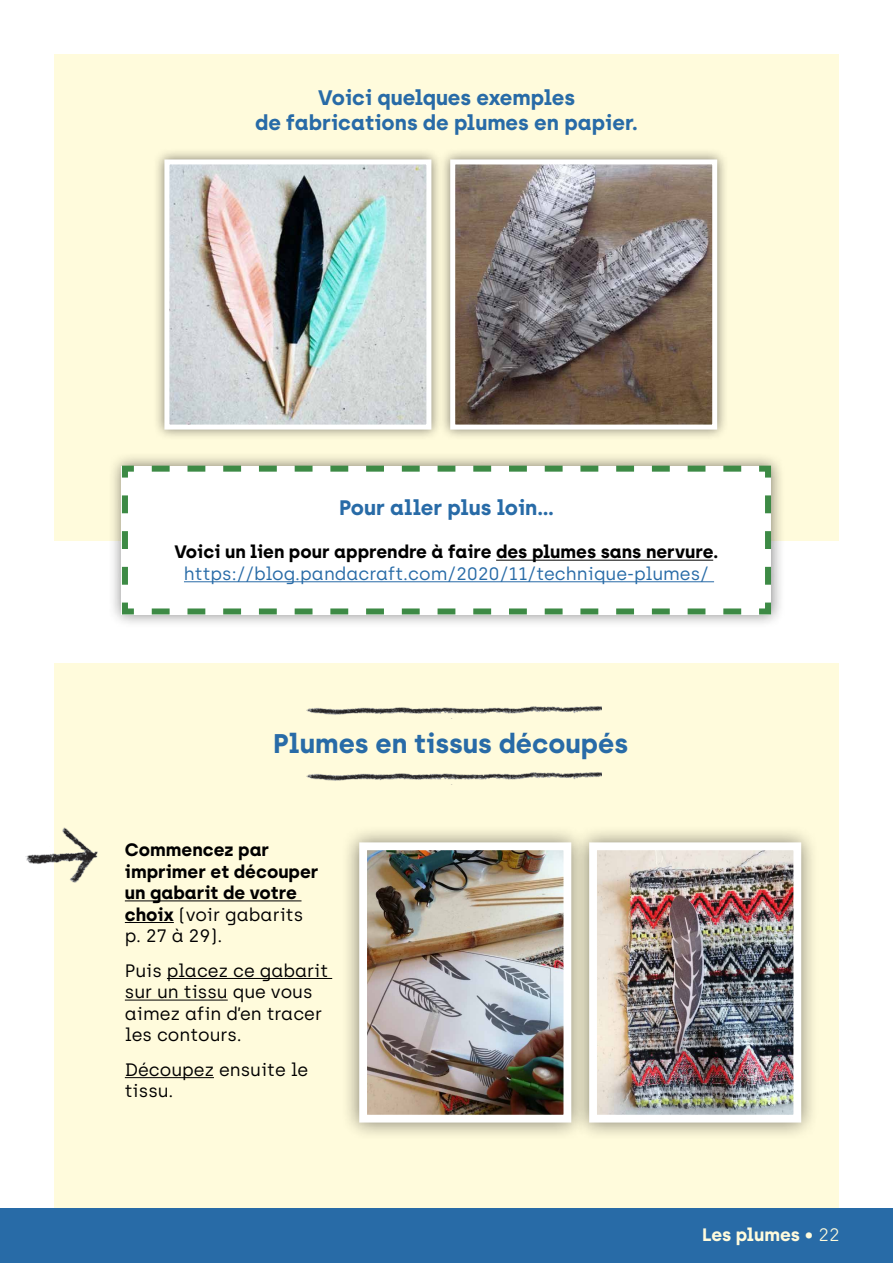
<style>
.page{position:relative;width:893px;height:1263px;background:#fff}
.page>*{position:absolute;margin:0;border:0;box-sizing:border-box;transform-origin:0 0}
.t1{font:700 27px "Archia";color:#286ba7}
.t2{font:700 21px/25.2px "Archia";color:#286ba7;text-align:center}
.t3{font:700 18px/21.6px "Archia";color:#000}
.t4{font:18px/21.6px "Archia";color:#000}
.t5{font:18px "Archia";color:#286ba7}
.t6{font:700 18px "Archia";color:#fffbdc}
.s1{font-weight:400}
.s2{font-weight:300}
</style>
<div class="page">
<div style="left:54px;top:54px;width:785px;height:486px;background:#fffbdc"></div>
<div style="left:54px;top:663px;width:785px;height:546px;background:#fffbdc"></div>
<div style="left:0;top:1209px;width:893px;height:54px;background:#286ba7"></div>
<div style="left:153px;top:148px;width:290px;height:293px;background:#000;opacity:.5"></div>
<img style="left:170px;top:165px;width:255px;height:259px">
<div style="left:164px;top:159px;width:267px;height:271px;border:5px solid #fff"></div>
<div style="left:439px;top:148px;width:289px;height:293px;background:#000;opacity:.5"></div>
<img style="left:456px;top:165px;width:255px;height:259px">
<div style="left:450px;top:159px;width:267px;height:271px;border:5px solid #fff"></div>
<div style="left:108px;top:451px;width:677px;height:177px;background:#000;opacity:.5"></div>
<svg style="left:119px;top:463px;width:655px;height:154px"></svg>
<hr style="left:496px;top:560px;width:217px;height:1px;background:#000">
<hr style="left:184px;top:581px;width:530px;height:1px;background:#286ba7">
<img style="left:306px;top:706px;width:296px;height:13px">
<img style="left:306px;top:772px;width:296px;height:9px">
<hr style="left:125px;top:900px;width:176px;height:1px;background:#000">
<hr style="left:125px;top:922px;width:49px;height:1px;background:#000">
<hr style="left:167px;top:978px;width:165px;height:1px;background:#000">
<hr style="left:125px;top:1000px;width:103px;height:1px;background:#000">
<hr style="left:125px;top:1077px;width:89px;height:1px;background:#000">
<div style="left:341px;top:824px;width:249px;height:317px;background:#000;opacity:.5"></div>
<img style="left:368px;top:851px;width:194px;height:262px">
<div style="left:359px;top:842px;width:212px;height:280px;border:8px solid #fff"></div>
<div style="left:571px;top:824px;width:248px;height:317px;background:#000;opacity:.5"></div>
<img style="left:598px;top:851px;width:194px;height:262px">
<div style="left:589px;top:842px;width:212px;height:280px;border:8px solid #fff"></div>
<img style="left:25px;top:827px;width:73px;height:55px">
<p class="t2" style="left:255px;top:85px;width:385px">Voici quelques exemples<br>de fabrications de plumes en papier.</p>
<p class="t2" style="left:339px;top:495px;width:216px">Pour aller plus loin...</p>
<p class="t3" style="left:174px;top:541px;width:546px">Voici un lien pour apprendre à faire des plumes sans nervure.</p>
<p class="t5" style="left:184px;top:563px;width:527px">https://blog.pandacraft.com/2020/11/technique-plumes/</p>
<h1 class="t1" style="left:273px;top:727px;width:357px">Plumes en tissus découpés</h1>
<p class="t3" style="left:125px;top:838px;width:195px">Commencez par imprimer et découper un gabarit de votre choix <span class="s1">(voir gabarits p. 27 à 29).</span></p>
<p class="t4" style="left:125px;top:959px;width:205px">Puis placez ce gabarit sur un tissu que vous aimez afin d’en tracer les contours.</p>
<p class="t4" style="left:125px;top:1059px;width:185px">Découpez ensuite le tissu.</p>
<p class="t6" style="left:702px;top:1224px;width:139px">Les plumes <span class="s2">• 22</span></p>
</div>
